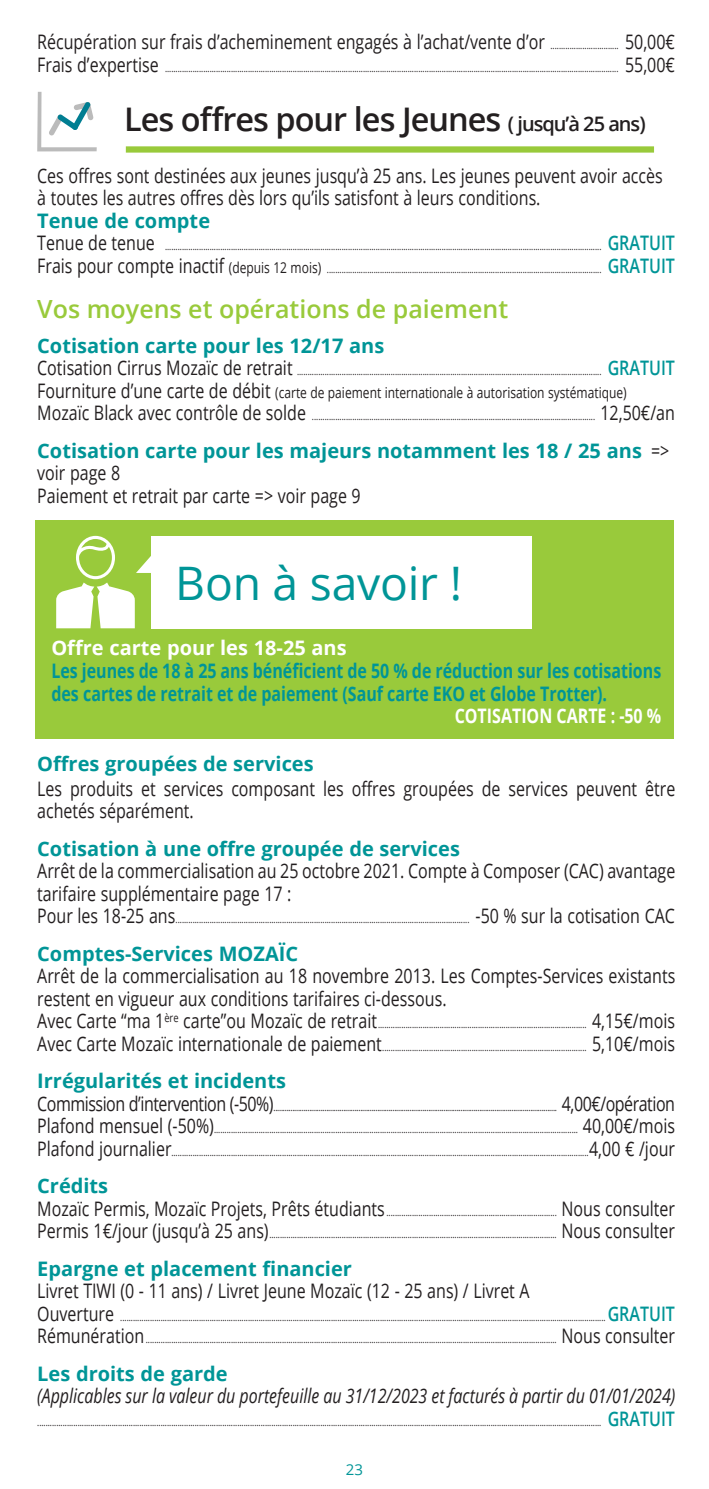
<style>
.page{position:relative;width:709px;height:1489px;background:#fff}
.page>*{position:absolute;margin:0;border:0;box-sizing:border-box;transform-origin:0 0}
.t1{font:46.25px "Open Sans";letter-spacing:-.005em;color:#009597}
.t2{font:600 32.5px "Open Sans";letter-spacing:-.03em;color:#231f20}
.t3{font:600 25px "Open Sans";color:#99ca3b}
.t4{font:20px/22.5px "Open Sans";color:#231f20;scale:.8 1}
.t5{font:700 20px/22.5px "Open Sans";color:#009597}
.t6{font:700 20px/22.5px "Open Sans";color:#009597;scale:.8 1}
.t7{font:italic 20px "Open Sans";color:#231f20;scale:.8 1}
.t8{font:700 20px "Open Sans";color:#fff}
.t9{font:700 20px "Open Sans";color:#fff;scale:.8 1}
.t10{font:15px "Open Sans";color:#231f20;scale:.8 1}
.t11{font:15px "Open Sans";color:#009597}
.t12{font:10px "Open Sans";color:#231f20;scale:.8 1}
.s1{font-size:10px}
.s2{font-size:20px}
.s3{font-weight:600;font-size:20px;color:#009597}
.s4{font-size:15px}
.s5{font-weight:400;color:#231f20}
</style>
<div class="page">
<div style="left:36px;top:521px;width:638px;height:218px;background:#99ca3b"></div>
<div style="left:151px;top:536px;width:381px;height:92px;background:#fff"></div>
<svg style="left:56px;top:536px;width:95px;height:92px"></svg>
<svg style="left:37px;top:92px;width:60px;height:59px"></svg>
<div style="left:126px;top:146px;width:528px;height:7px;background:#99ca3b"></div>
<h3 class="t4" style="left:37px;top:30px;width:798px">Récupération sur frais d’acheminement engagés à l’achat/vente d’or <span class="s1">................................</span> 50,00€</h3>
<p class="t12" style="left:37px;top:61px;width:798px"><span class="s2">Frais d’expertise</span> ..................................................................................................................................................................................................................... <span class="s2">55,00€</span></p>
<h2 class="t2" style="left:124px;top:97px;width:523px">Les offres pour les Jeunes <span class="s2">( jusqu’à 25 ans)</span></h2>
<h3 class="t4" style="left:37px;top:164px;width:783px">Ces offres sont destinées aux jeunes jusqu’à 25 ans. Les jeunes peuvent avoir accès à toutes les autres offres dès lors qu’ils satisfont à leurs conditions.</h3>
<h3 class="t5" style="left:37px;top:209px;width:174px">Tenue de compte</h3>
<p class="t12" style="left:37px;top:240px;width:798px"><span class="s2">Tenue de tenue</span> ............................................................................................................................................................................................................. <span class="s3">GRATUIT</span></p>
<p class="t12" style="left:37px;top:262px;width:798px"><span class="s2">Frais pour compte inactif</span> <span class="s4">(depuis 12 mois)</span> ................................................................................................................................. <span class="s3">GRATUIT</span></p>
<h3 class="t3" style="left:37px;top:291px;width:472px">Vos moyens et opérations de paiement</h3>
<h3 class="t5" style="left:37px;top:334px;width:348px">Cotisation carte pour les 12/17 ans</h3>
<p class="t12" style="left:37px;top:365px;width:798px"><span class="s2">Cotisation Cirrus Mozaïc de retrait</span> ............................................................................................................................................... <span class="s3">GRATUIT</span></p>
<h3 class="t10" style="left:37px;top:382px;width:738px"><span class="s2">Fourniture d’une carte de débit</span> (carte de paiement internationale à autorisation systématique)</h3>
<p class="t12" style="left:37px;top:410px;width:798px"><span class="s2">Mozaïc Black avec contrôle de solde</span> ..................................................................................................................................... <span class="s2">12,50€/an</span></p>
<h3 class="t5" style="left:37px;top:439px;width:633px">Cotisation carte pour les majeurs notamment les 18 / 25 ans <span class="s5">=&gt; voir page 8<br>Paiement et retrait par carte =&gt; voir page 9</span></h3>
<h1 class="t1" style="left:175px;top:551px;width:288px">Bon à savoir !</h1>
<h3 class="t8" style="left:51px;top:634px;width:297px">Offre carte pour les 18-25 ans</h3>
<h3 class="t6" style="left:51px;top:659px;width:764px">Les jeunes de 18 à 25 ans bénéficient de 50 % de réduction sur les cotisations des cartes de retrait et de paiement (Sauf carte EKO et Globe Trotter).</h3>
<h3 class="t9" style="left:455px;top:701px;width:260px">COTISATION CARTE : -50 %</h3>
<h3 class="t5" style="left:37px;top:751px;width:278px">Offres groupées de services</h3>
<h3 class="t4" style="left:37px;top:776px;width:799px">Les produits et services composant les offres groupées de services peuvent être achetés séparément.</h3>
<h3 class="t5" style="left:37px;top:836px;width:424px">Cotisation à une offre groupée de services</h3>
<h3 class="t4" style="left:37px;top:859px;width:799px">Arrêt de la commercialisation au 25 octobre 2021. Compte à Composer (CAC) avantage tarifaire supplémentaire page 17 :</h3>
<p class="t12" style="left:37px;top:912px;width:798px"><span class="s2">Pour les 18-25 ans</span>.......................................................................................................................................... <span class="s2">-50 % sur la cotisation CAC</span></p>
<h3 class="t5" style="left:37px;top:941px;width:262px">Comptes-Services MOZAÏC</h3>
<h3 class="t4" style="left:37px;top:964px;width:799px">Arrêt de la commercialisation au 18 novembre 2013. Les Comptes-Services existants restent en vigueur aux conditions tarifaires ci-dessous.</h3>
<p class="t12" style="left:37px;top:1017px;width:798px"><span class="s2">Avec Carte “ma 1</span><sup>ère</sup> <span class="s2">carte”ou Mozaïc de retrait</span>.................................................................................................. <span class="s2">4,15€/mois</span></p>
<p class="t12" style="left:37px;top:1040px;width:798px"><span class="s2">Avec Carte Mozaïc internationale de paiement</span>................................................................................................ <span class="s2">5,10€/mois</span></p>
<h3 class="t5" style="left:37px;top:1069px;width:250px">Irrégularités et incidents</h3>
<p class="t12" style="left:37px;top:1100px;width:798px"><span class="s2">Commission d’intervention (-50%)</span>...................................................................................................................................................... <span class="s2">4,00€/opération</span></p>
<p class="t12" style="left:37px;top:1122px;width:798px"><span class="s2">Plafond mensuel (-50%)</span>........................................................................................................................................................................... <span class="s2">40,00€/mois</span></p>
<p class="t12" style="left:37px;top:1145px;width:798px"><span class="s2">Plafond journalier</span>....................................................................................................................................................................................................<span class="s2">4,00 € /jour</span></p>
<h3 class="t5" style="left:37px;top:1174px;width:73px">Crédits</h3>
<p class="t12" style="left:37px;top:1205px;width:798px"><span class="s2">Mozaïc Permis, Mozaïc Projets, Prêts étudiants</span> ................................................................................ <span class="s2">Nous consulter</span></p>
<p class="t12" style="left:37px;top:1227px;width:798px"><span class="s2">Permis 1€/jour (jusqu’à 25 ans)</span>....................................................................................................................................... <span class="s2">Nous consulter</span></p>
<h3 class="t5" style="left:37px;top:1256px;width:316px">Epargne et placement financier</h3>
<h3 class="t4" style="left:37px;top:1279px;width:617px">Livret TIWI (0 - 11 ans) / Livret Jeune Mozaïc (12 - 25 ans) / Livret A</h3>
<p class="t12" style="left:37px;top:1310px;width:798px"><span class="s2">Ouverture</span> .................................................................................................................................................................................................................................... <span class="s3">GRATUIT</span></p>
<p class="t12" style="left:37px;top:1332px;width:798px"><span class="s2">Rémunération</span> ................................................................................................................................................................................................. <span class="s2">Nous consulter</span></p>
<h3 class="t5" style="left:37px;top:1361px;width:192px">Les droits de garde</h3>
<h3 class="t7" style="left:37px;top:1382px;width:799px">(Applicables sur la valeur du portefeuille au 31/12/2023 et facturés à partir du 01/01/2024)</h3>
<p class="t12" style="left:37px;top:1415px;width:798px">......................................................................................................................................................................................................................................................................... <span class="s3">GRATUIT</span></p>
<h3 class="t11" style="left:346px;top:1458px;width:19px">23</h3>
</div>
